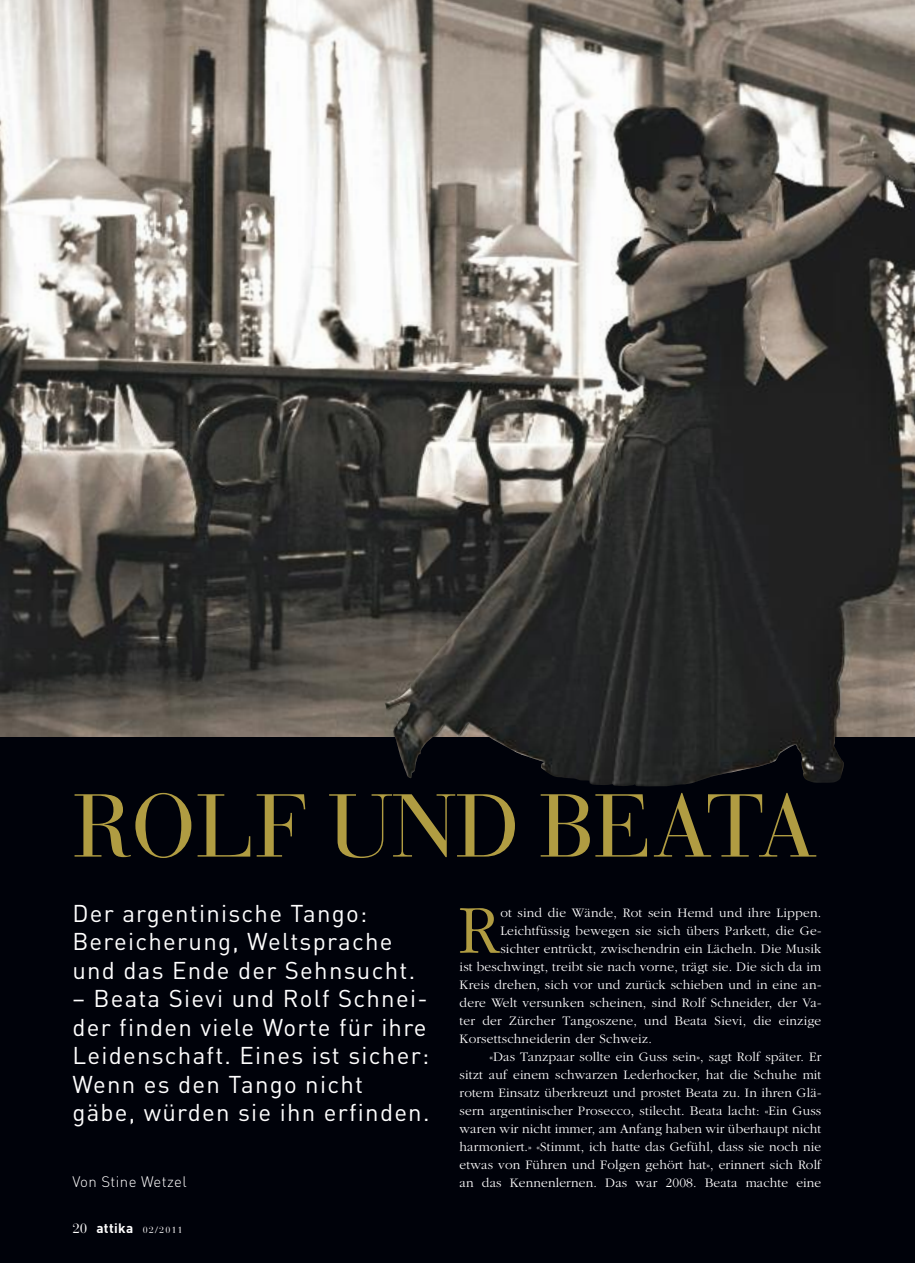
<style>
.page{position:relative;width:915px;height:1263px;background:#fff}
.page>*{position:absolute;margin:0;border:0;box-sizing:border-box;transform-origin:0 0}
.t1{font:88.5px "Bauer Bodoni";color:#b09c42}
.t2{font:300 71.25px "Garamond";color:#b09c42}
.t3{font:24px/28.5px "DIN";letter-spacing:.05em;color:#fff}
.t4{font:300 15px "DIN";letter-spacing:.025em;color:#fff}
.t5{font:300 13.5px "Garamond";letter-spacing:.01em;color:#fff}
.t6{font:9px "Bauer Bodoni";letter-spacing:.11em;color:#fff}
.s1{font-size:13.5px}
.s2{font-family:"DIN";font-weight:700;font-size:13.5px}
</style>
<div class="page">
<div style="left:0;top:0;width:914px;height:1263px;background:#00020a"></div>
<img style="left:0;top:0;width:914px;height:736px">
<img style="left:385px;top:608px;width:459px;height:178px">
<h1 class="t1" style="left:72px;top:794px;width:746px">ROLF UND BEATA</h1>
<h3 class="t3" style="left:72px;top:899px;width:344px">Der argentinische Tango:<br>Bereicherung, Weltsprache und das Ende der Sehnsucht.</h3>
<h3 class="t3" style="left:72px;top:984px;width:358px">– Beata Sievi und Rolf Schnei&shy;der finden viele Worte für ihre<br>Leidenschaft. Eines ist sicher:<br>Wenn es den Tango nicht gäbe, würden sie ihn erfinden.</h3>
<p class="t4" style="left:72px;top:1172px;width:116px">Von Stine Wetzel</p>
<p class="t6" style="left:72px;top:1227px;width:111px"><span class="s1">20</span> <span class="s2">attika</span> 02/2011</p>
<h2 class="t2" style="left:458px;top:886px;width:43px">R</h2>
<p class="t5" style="left:500px;top:904px;width:322px">ot sind die Wände, Rot sein Hemd und ihre Lippen.</p>
<p class="t5" style="left:500px;top:922px;width:322px">Leichtfüssig bewegen sie sich übers Parkett, die Ge-</p>
<p class="t5" style="left:500px;top:940px;width:322px">sichter entrückt, zwischendrin ein Lächeln. Die Musik</p>
<p class="t5" style="left:459px;top:958px;width:363px">ist beschwingt, treibt sie nach vorne, trägt sie. Die sich da im</p>
<p class="t5" style="left:459px;top:976px;width:363px">Kreis drehen, sich vor und zurück schieben und in eine an-</p>
<p class="t5" style="left:459px;top:994px;width:363px">dere Welt versunken scheinen, sind Rolf Schneider, der Va-</p>
<p class="t5" style="left:459px;top:1012px;width:363px">ter der Zürcher Tangoszene, und Beata Sievi, die einzige</p>
<p class="t5" style="left:459px;top:1030px;width:194px">Korsettschneiderin der Schweiz.</p>
<p class="t5" style="left:489px;top:1048px;width:333px">«Das Tanzpaar sollte ein Guss sein», sagt Rolf später. Er</p>
<p class="t5" style="left:459px;top:1066px;width:363px">sitzt auf einem schwarzen Lederhocker, hat die Schuhe mit</p>
<p class="t5" style="left:459px;top:1084px;width:363px">rotem Einsatz überkreuzt und prostet Beata zu. In ihren Glä-</p>
<p class="t5" style="left:459px;top:1102px;width:363px">sern argentinischer Prosecco, stilecht. Beata lacht: «Ein Guss</p>
<p class="t5" style="left:459px;top:1120px;width:363px">waren wir nicht immer, am Anfang haben wir überhaupt nicht</p>
<p class="t5" style="left:459px;top:1138px;width:363px">harmoniert.» «Stimmt, ich hatte das Gefühl, dass sie noch nie</p>
<p class="t5" style="left:459px;top:1156px;width:363px">etwas von Führen und Folgen gehört hat», erinnert sich Rolf</p>
<p class="t5" style="left:459px;top:1174px;width:363px">an das Kennenlernen. Das war 2008. Beata machte eine</p>
</div>
